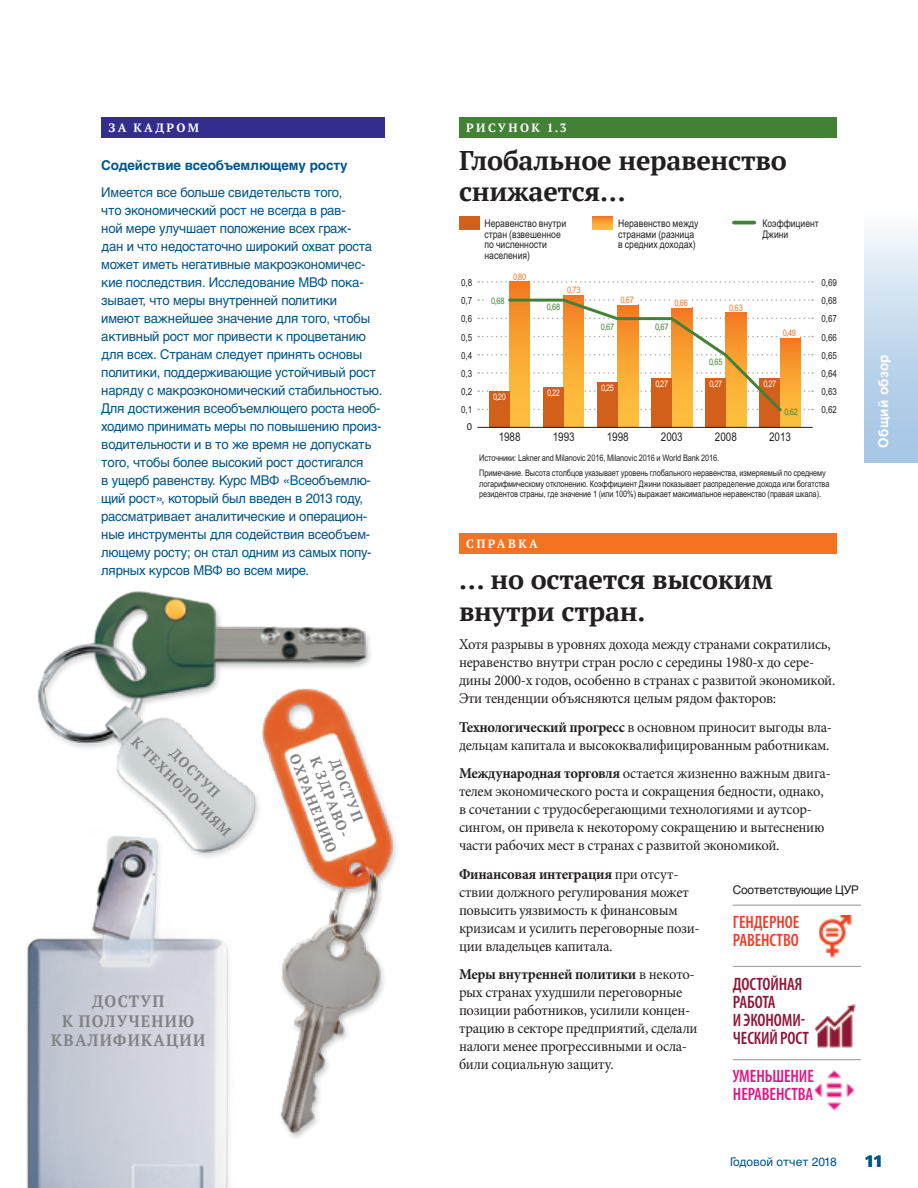
<style>
.page{position:relative;width:918px;height:1188px;background:#fff}
.page>*{position:absolute;margin:0;border:0;box-sizing:border-box;transform-origin:0 0}
.t1{font:700 27px/31.5px "PT Serif";letter-spacing:-.01em;color:#231f20}
.t2{font:600 condensed 18px/18px "Myriad Pro";letter-spacing:-.005em;color:#8e1737;scale:.96 1}
.t3{font:600 condensed 18px/18px "Myriad Pro";letter-spacing:-.005em;color:#e11584;scale:.96 1}
.t4{font:600 condensed 18px/18px "Myriad Pro";letter-spacing:-.005em;color:#ef3e2a;scale:.96 1}
.t5{font:700 16.5px/19.5px "PT Serif";letter-spacing:.08em;color:#808285;text-align:center;scale:.95 1}
.t6{font:900 16.5px "Univers LT Std";color:#00568a}
.t7{font:15px/18px "Minion Pro";letter-spacing:-.02em;color:#231f20}
.t8{font:700 14.25px "PT Serif";color:#808285}
.t9{font:700 14.25px/19.5px "PT Serif";color:#808285;text-align:center;scale:.96 1}
.t10{font:13.5px/18px "Helvetica Cyr Upright";letter-spacing:-.015em;color:#00568a}
.t11{font:700 13.5px "Helvetica Cyr";letter-spacing:-.005em;color:#00568a}
.t12{font:700 13.5px "Helvetica Cyr";letter-spacing:.025em;color:#fff}
.t13{font:700 12px "PT Serif";letter-spacing:.2em;color:#fff}
.t14{font:12px "Arial Narrow Cyr";color:#231f20}
.t15{font:12px "Helvetica Cyr Upright";letter-spacing:-.025em;color:#231f20}
.t16{font:12px "Helvetica Cyr Upright";color:#01558a}
.t17{font:10.5px/10.5px "Arial Narrow Cyr";color:#231f20}
.t18{font:9.75px/18.1px "Arial Narrow Cyr";color:#231f20}
.t19{font:9.75px "Univers LT Std";color:#231f20}
.t20{font:9px/15.8px "Arial Narrow Cyr";letter-spacing:-.01em;color:#231f20}
.t21{font:9px "Arial Narrow Cyr";letter-spacing:-.01em;color:#f47321}
.t22{font:9px "Arial Narrow Cyr";color:#438136}
.t23{font:9px "Arial Narrow Cyr";letter-spacing:-.04em;color:#fff}
.s1{font-weight:700}
</style>
<div class="page">
<img style="left:26px;top:216px;width:835px;height:972px">
<svg style="left:478px;top:281px;width:335px;height:2px"></svg>
<div style="left:101px;top:117px;width:284px;height:21px;background:#342d8d"></div>
<div style="left:459px;top:533px;width:378px;height:21px;background:#f47321"></div>
<svg style="left:593px;top:216px;width:20px;height:14px"></svg>
<div style="left:459px;top:216px;width:20px;height:14px;background:#d2601a"></div>
<div style="left:459px;top:117px;width:378px;height:21px;background:#438136"></div>
<img style="left:815px;top:1005px;width:40px;height:45px">
<img style="left:819px;top:915px;width:32px;height:42px">
<img style="left:815px;top:1071px;width:40px;height:40px">
<hr style="left:733px;top:905px;width:128px;height:1px;background:#939598">
<hr style="left:733px;top:966px;width:128px;height:1px;background:#939598">
<hr style="left:733px;top:1059px;width:128px;height:1px;background:#939598">
<svg style="left:510px;top:281px;width:20px;height:146px"></svg>
<div style="left:489px;top:391px;width:21px;height:37px;background:#d2601a"></div>
<div style="left:510px;top:273px;width:20px;height:8px;background:#fff"></div>
<div style="left:564px;top:295px;width:20px;height:133px;background:linear-gradient(to right,#fdbd3d,#fdbd3d)"></div>
<div style="left:543px;top:387px;width:21px;height:41px;background:#d2601a"></div>
<div style="left:564px;top:286px;width:20px;height:9px;background:#fff"></div>
<div style="left:618px;top:305px;width:20px;height:123px;background:linear-gradient(to right,#fdbd3d,#fdbd3d)"></div>
<div style="left:598px;top:382px;width:20px;height:46px;background:#d2601a"></div>
<div style="left:617px;top:296px;width:20px;height:9px;background:#fff"></div>
<div style="left:672px;top:307px;width:20px;height:121px;background:linear-gradient(to right,#fdbd3d,#fdbd3d)"></div>
<div style="left:652px;top:378px;width:20px;height:50px;background:#d2601a"></div>
<svg style="left:726px;top:414px;width:20px;height:13px"></svg>
<div style="left:706px;top:378px;width:20px;height:50px;background:#d2601a"></div>
<svg style="left:780px;top:414px;width:20px;height:13px"></svg>
<div style="left:760px;top:378px;width:20px;height:50px;background:#d2601a"></div>
<hr style="left:477px;top:427px;width:336px;height:1px;background:#231f20">
<svg style="left:478px;top:297px;width:335px;height:117px"></svg>
<hr style="left:734px;top:221px;width:20px;height:3px;background:#438136">
<div style="left:864px;top:212px;width:54px;height:252px;background:linear-gradient(to bottom,#f5f8fc,#9dc1e2)"></div>
<p class="t13" style="left:108px;top:120px;width:92px">ЗА КАДРОМ</p>
<p class="t11" style="left:101px;top:157px;width:248px">Содействие всеобъемлющему росту</p>
<p class="t10" style="left:101px;top:183px;width:283px">Имеется все больше свидетельств того,<br>что экономический рост не всегда в рав-<br>ной мере улучшает положение всех граж-<br>дан и что недостаточно широкий охват роста может иметь негативные макроэкономичес&shy;кие последствия. Исследование МВФ пока&shy;зывает, что меры внутренней политики<br>имеют важнейшее значение для того, чтобы активный рост мог привести к процветанию для всех. Странам следует принять основы политики, поддерживающие устойчивый рост наряду с макроэкономический стабильностью.<br>Для достижения всеобъемлющего роста необ&shy;ходимо принимать меры по повышению произ&shy;водительности и в то же время не допускать того, чтобы более высокий рост достигался<br>в ущерб равенству. Курс МВФ «Всеобъемлю&shy;щий рост», который был введен в 2013 году, рассматривает аналитические и операцион&shy;ные инструменты для содействия всеобъем&shy;лющему росту; он стал одним из самых попу&shy;лярных курсов МВФ во всем мире.</p>
<p class="t9" style="left:155px;top:719px;width:141px;rotate:45deg">ДОСТУП<br>К ТЕХНОЛОГИЯМ</p>
<p class="t5" style="left:51px;top:991px;width:164px">ДОСТУП<br>К ПОЛУЧЕНИЮ<br>КВАЛИФИКАЦИИ</p>
<p class="t8" style="left:302px;top:751px;width:107px;rotate:68deg">ОХРАНЕНИЮ</p>
<p class="t8" style="left:323px;top:754px;width:87px;rotate:68deg">К ЗДРАВО-</p>
<p class="t8" style="left:343px;top:756px;width:68px;rotate:68deg">ДОСТУП</p>
<p class="t13" style="left:466px;top:120px;width:102px">РИСУНОК 1.3</p>
<h1 class="t1" style="left:459px;top:144px;width:329px">Глобальное неравенство снижается…</h1>
<p class="t17" style="left:485px;top:218px;width:83px">Неравенство внутри стран (взвешенное по численности населения)</p>
<p class="t17" style="left:618px;top:218px;width:82px">Неравенство между странами (разница в средних доходах)</p>
<p class="t17" style="left:762px;top:218px;width:58px">Коэффициент<br>Джини</p>
<p class="t21" style="left:513px;top:272px;width:15px">0,80</p>
<p class="t18" style="left:461px;top:274px;width:13px">0,8</p>
<p class="t18" style="left:821px;top:274px;width:17px">0,69<br>0,68</p>
<p class="t18" style="left:461px;top:328px;width:13px">0,5</p>
<p class="t18" style="left:821px;top:328px;width:17px">0,66</p>
<p class="t18" style="left:461px;top:364px;width:13px">0,3</p>
<p class="t18" style="left:821px;top:364px;width:17px">0,64</p>
<p class="t18" style="left:461px;top:401px;width:13px">0,1</p>
<p class="t18" style="left:821px;top:401px;width:17px">0,62</p>
<p class="t21" style="left:567px;top:285px;width:15px">0,73</p>
<p class="t21" style="left:621px;top:295px;width:15px">0,67</p>
<p class="t18" style="left:461px;top:292px;width:13px">0,7</p>
<p class="t22" style="left:491px;top:296px;width:15px">0,68</p>
<p class="t21" style="left:674px;top:298px;width:15px">0,66</p>
<p class="t22" style="left:547px;top:302px;width:15px">0,68</p>
<p class="t21" style="left:729px;top:302px;width:15px">0,63</p>
<p class="t18" style="left:461px;top:310px;width:13px">0,6</p>
<p class="t18" style="left:821px;top:310px;width:17px">0,67</p>
<p class="t18" style="left:461px;top:346px;width:13px">0,4</p>
<p class="t18" style="left:821px;top:346px;width:17px">0,65</p>
<p class="t18" style="left:461px;top:382px;width:13px">0,2</p>
<p class="t18" style="left:821px;top:382px;width:17px">0,63</p>
<p class="t19" style="left:467px;top:421px;width:7px">0</p>
<p class="t14" style="left:499px;top:430px;width:23px">1988</p>
<p class="t22" style="left:601px;top:322px;width:15px">0,67</p>
<p class="t22" style="left:655px;top:322px;width:15px">0,67</p>
<p class="t21" style="left:783px;top:328px;width:15px">0,49</p>
<p class="t22" style="left:709px;top:357px;width:15px">0,65</p>
<p class="t23" style="left:763px;top:379px;width:14px">0,27</p>
<p class="t23" style="left:655px;top:379px;width:14px">0,27</p>
<p class="t23" style="left:709px;top:379px;width:14px">0,27</p>
<p class="t23" style="left:601px;top:383px;width:14px">0,25</p>
<p class="t23" style="left:547px;top:387px;width:14px">0,22</p>
<p class="t23" style="left:493px;top:391px;width:14px">0,20</p>
<p class="t22" style="left:784px;top:406px;width:15px">0,62</p>
<p class="t14" style="left:553px;top:430px;width:23px">1993</p>
<p class="t14" style="left:607px;top:430px;width:23px">1998</p>
<p class="t14" style="left:661px;top:430px;width:23px">2003</p>
<p class="t14" style="left:715px;top:430px;width:23px">2008</p>
<p class="t14" style="left:769px;top:430px;width:23px">2013</p>
<p class="t20" style="left:479px;top:450px;width:348px">Источники: Lakner and Milanovic 2016, Milanovic 2016 и World Bank 2016.<br>Примечание. Высота столбцов указывает уровень глобального неравенства, измеряемый по среднему</p>
<p class="t20" style="left:479px;top:478px;width:352px;line-height:10.5px">логарифмическому отклонению. Коэффициент Джини показывает распределение дохода или богатства резидентов страны, где значение 1 (или 100%) выражает максимальное неравенство (правая шкала).</p>
<p class="t13" style="left:466px;top:535px;width:73px">СПРАВКА</p>
<h1 class="t1" style="left:459px;top:564px;width:315px">… но остается высоким внутри стран.</h1>
<p class="t7" style="left:459px;top:636px;width:378px">Хотя разрывы в уровнях дохода между странами сократились, неравенство внутри стран росло с середины 1980-х до сере&shy;дины 2000-х годов, особенно в странах с развитой экономикой.<br>Эти тенденции объясняются целым рядом факторов:</p>
<p class="t7" style="left:459px;top:718px;width:375px"><span class="s1">Технологический прогресс</span> в основном приносит выгоды вла&shy;дельцам капитала и высококвалифицированным работникам.</p>
<p class="t7" style="left:459px;top:765px;width:373px"><span class="s1">Международная торговля</span> остается жизненно важным двига&shy;телем экономического роста и сокращения бедности, однако, в сочетании с трудосберегающими технологиями и аутсор&shy;сингом, он привела к некоторому сокращению и вытеснению части рабочих мест в странах с развитой экономикой.</p>
<p class="t7" style="left:459px;top:865px;width:242px"><span class="s1">Финансовая интеграция</span> при отсут&shy;ствии должного регулирования может повысить уязвимость к финансовым кризисам и усилить переговорные пози&shy;ции владельцев капитала.</p>
<p class="t7" style="left:459px;top:966px;width:240px"><span class="s1">Меры внутренней политики</span> в некото&shy;рых странах ухудшили переговорные позиции работников, усилили концен&shy;трацию в секторе предприятий, сделали налоги менее прогрессивными и осла&shy;били социальную защиту.</p>
<p class="t15" style="left:733px;top:884px;width:128px">Соответствующие ЦУР</p>
<p class="t4" style="left:733px;top:913px;width:71px">ГЕНДЕРНОЕ<br>РАВЕНСТВО</p>
<p class="t2" style="left:733px;top:974px;width:81px">ДОСТОЙНАЯ<br>РАБОТА<br>И ЭКОНОМИ-<br>ЧЕСКИЙ РОСТ</p>
<p class="t3" style="left:733px;top:1066px;width:86px">УМЕНЬШЕНИЕ<br>НЕРАВЕНСТВА</p>
<p class="t12" style="left:876px;top:448px;width:95px;rotate:-90deg">Общий обзор</p>
<p class="t16" style="left:730px;top:1155px;width:108px">Годовой отчет 2018</p>
<p class="t6" style="left:864px;top:1150px;width:21px">11</p>
</div>
